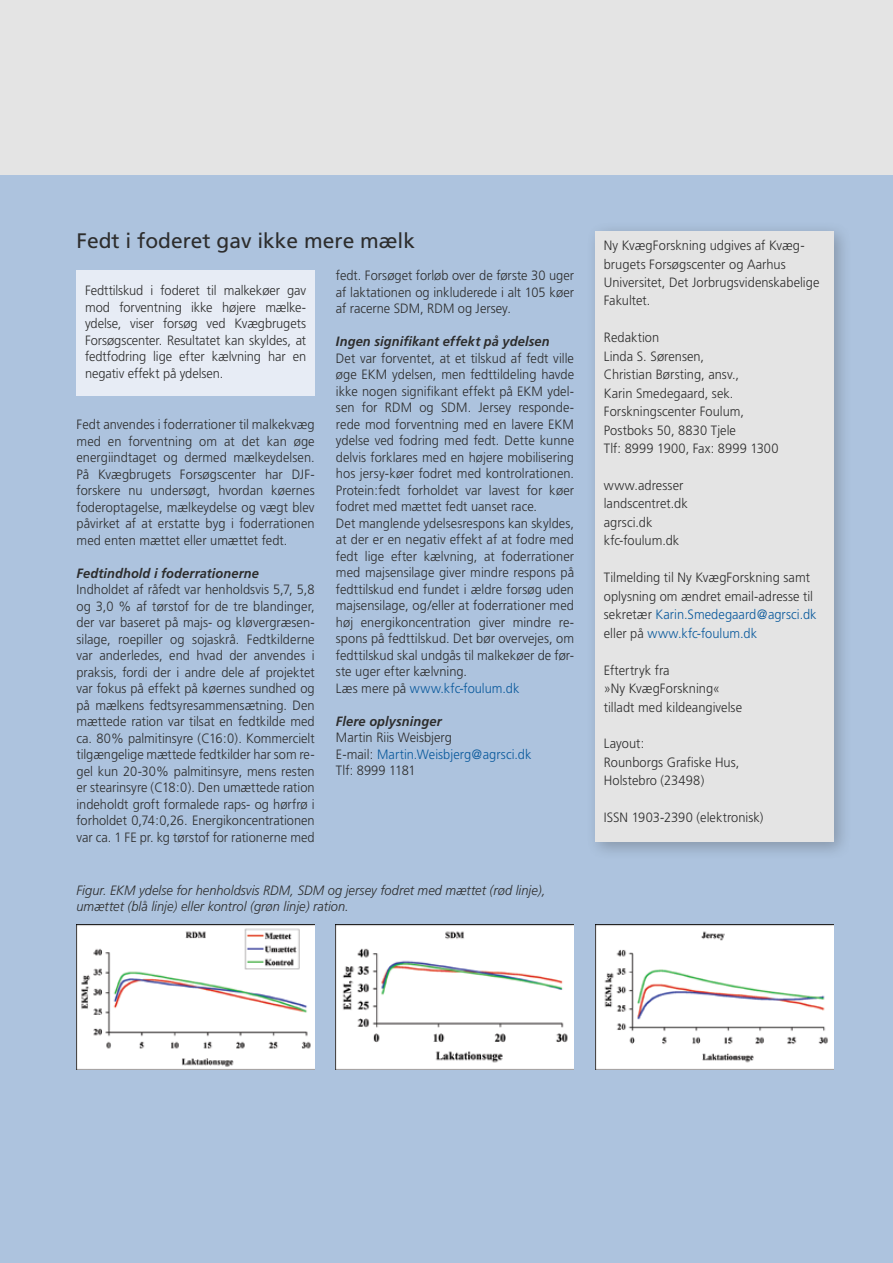
<style>
.page{position:relative;width:893px;height:1263px;background:#adc3de}
.page>*{position:absolute;margin:0;border:0;box-sizing:border-box;transform-origin:0 0}
.t1{font:21px "Frutiger";color:#2d2d2d}
.t2{font:300 13.5px/16.5px "Frutiger";color:#2d2d2d;scale:.95 1}
.t3{font:italic 300 13.5px/16.5px "Frutiger";color:#2d2d2d;scale:.95 1}
.t4{font:italic 700 13.5px "Frutiger";letter-spacing:.01em;color:#2d2d2d;scale:.95 1}
.s1{color:#09599c}
</style>
<div class="page">
<div style="left:0;top:0;width:893px;height:174px;background:#e4e4e4"></div>
<div style="left:585px;top:220px;width:266px;height:639px;background:#2d2d2d;opacity:.3"></div>
<div style="left:595px;top:231px;width:238px;height:611px;background:#e4e4e4"></div>
<div style="left:77px;top:270px;width:238px;height:126px;background:#e7ecf5"></div>
<img style="left:77px;top:924px;width:237px;height:145px">
<img style="left:336px;top:924px;width:238px;height:145px">
<img style="left:595px;top:924px;width:238px;height:145px">
<h1 class="t1" style="left:77px;top:228px;width:340px">Fedt i foderet gav ikke mere mælk</h1>
<p class="t2" style="left:85px;top:282px;width:234px;text-align:justify">Fedttilskud i foderet til malkekøer gav mod forventning ikke højere mælke&shy;ydelse, viser forsøg ved Kvægbrugets Forsøgscenter. Resultatet kan skyldes, at fedtfodring lige efter kælvning har en negativ effekt på ydelsen.</p>
<p class="t2" style="left:77px;top:416px;width:252px;text-align:justify">Fedt anvendes i foderrationer til malkekvæg med en forventning om at det kan øge energiindtaget og dermed mælkeydelsen.<br>På Kvægbrugets Forsøgscenter har DJF&shy;forskere nu undersøgt, hvordan køernes foderoptagelse, mælkeydelse og vægt blev påvirket af at erstatte byg i foderrationen med enten mættet eller umættet fedt.</p>
<p class="t4" style="left:77px;top:565px;width:193px">Fedtindhold i foderrationerne</p>
<p class="t2" style="left:77px;top:581px;width:252px;text-align:justify">Indholdet af råfedt var henholdsvis 5,7, 5,8 og 3,0 % af tørstof for de tre blandinger, der var baseret på majs- og kløvergræsen&shy;silage, roepiller og sojaskrå. Fedtkilderne var anderledes, end hvad der anvendes i praksis, fordi der i andre dele af projektet var fokus på effekt på køernes sundhed og på mælkens fedtsyresammensætning. Den mættede ration var tilsat en fedtkilde med ca. 80% palmitinsyre (C16:0). Kommercielt tilgængelige mættede fedtkilder har som re&shy;gel kun 20-30% palmitinsyre, mens resten er stearinsyre (C18:0). Den umættede ration indeholdt groft formalede raps- og hørfrø i forholdet 0,74:0,26. Energikoncentrationen var ca. 1 FE pr. kg tørstof for rationerne med</p>
<p class="t2" style="left:336px;top:267px;width:252px;text-align:justify">fedt. Forsøget forløb over de første 30 uger af laktationen og inkluderede i alt 105 køer af racerne SDM, RDM og Jersey.</p>
<p class="t4" style="left:336px;top:334px;width:226px">Ingen signifikant effekt på ydelsen</p>
<p class="t2" style="left:336px;top:350px;width:252px">Det var forventet, at et tilskud af fedt ville øge EKM ydelsen, men fedttildeling havde ikke nogen signifikant effekt på EKM ydel&shy;sen for RDM og SDM. Jersey responde&shy;rede mod forventning med en lavere EKM ydelse ved fodring med fedt. Dette kunne delvis forklares med en højere mobilisering hos jersy-køer fodret med kontrolrationen.<br>Protein:fedt forholdet var lavest for køer fodret med mættet fedt uanset race.<br>Det manglende ydelsesrespons kan skyldes, at der er en negativ effekt af at fodre med fedt lige efter kælvning, at foderrationer med majsensilage giver mindre respons på fedttilskud end fundet i ældre forsøg uden majsensilage, og/eller at foderrationer med høj energikoncentration giver mindre re&shy;spons på fedttilskud. Det bør overvejes, om fedttilskud skal undgås til malkekøer de før&shy;ste uger efter kælvning.<br>Læs mere på <span class="s1">www.kfc-foulum.dk</span></p>
<p class="t4" style="left:336px;top:713px;width:113px">Flere oplysninger</p>
<p class="t2" style="left:336px;top:729px;width:207px">Martin Riis Weisbjerg<br>E-mail: <span class="s1">Martin.Weisbjerg@agrsci.dk<br></span>Tlf: 8999 1181</p>
<p class="t3" style="left:77px;top:881px;width:495px">Figur. EKM ydelse for henholdsvis RDM, SDM og jersey fodret med mættet (rød linje), umættet (blå linje) eller kontrol (grøn linje) ration.</p>
<p class="t2" style="left:604px;top:236px;width:229px;line-height:18.5px">Ny KvægForskning udgives af Kvæg&shy;brugets Forsøgscenter og Aarhus<br>Universitet, Det Jorbrugsvidenskabelige<br>Fakultet.</p>
<p class="t2" style="left:604px;top:328px;width:185px;line-height:18.5px">Redaktion<br>Linda S. Sørensen,<br>Christian Børsting, ansv.,<br>Karin Smedegaard, sek.<br>Forskningscenter Foulum,<br>Postboks 50, 8830 Tjele<br>Tlf: 8999 1900, Fax: 8999 1300</p>
<p class="t2" style="left:604px;top:476px;width:90px;line-height:18.5px">www.adresser landscentret.dk agrsci.dk kfc-foulum.dk</p>
<p class="t2" style="left:604px;top:568px;width:226px;line-height:18.5px">Tilmelding til Ny KvægForskning samt oplysning om ændret email-adresse til sekretær <span class="s1">Karin.Smedegaard@agrsci.dk </span>eller på <span class="s1">www.kfc-foulum.dk</span></p>
<p class="t2" style="left:604px;top:661px;width:147px;line-height:18.5px">Eftertryk fra<br>»Ny KvægForskning« tilladt med kildeangivelse</p>
<p class="t2" style="left:604px;top:734px;width:144px;line-height:18.5px">Layout:<br>Rounborgs Grafiske Hus,<br>Holstebro (23498)</p>
<p class="t2" style="left:604px;top:809px;width:169px">ISSN 1903-2390 (elektronisk)</p>
</div>
